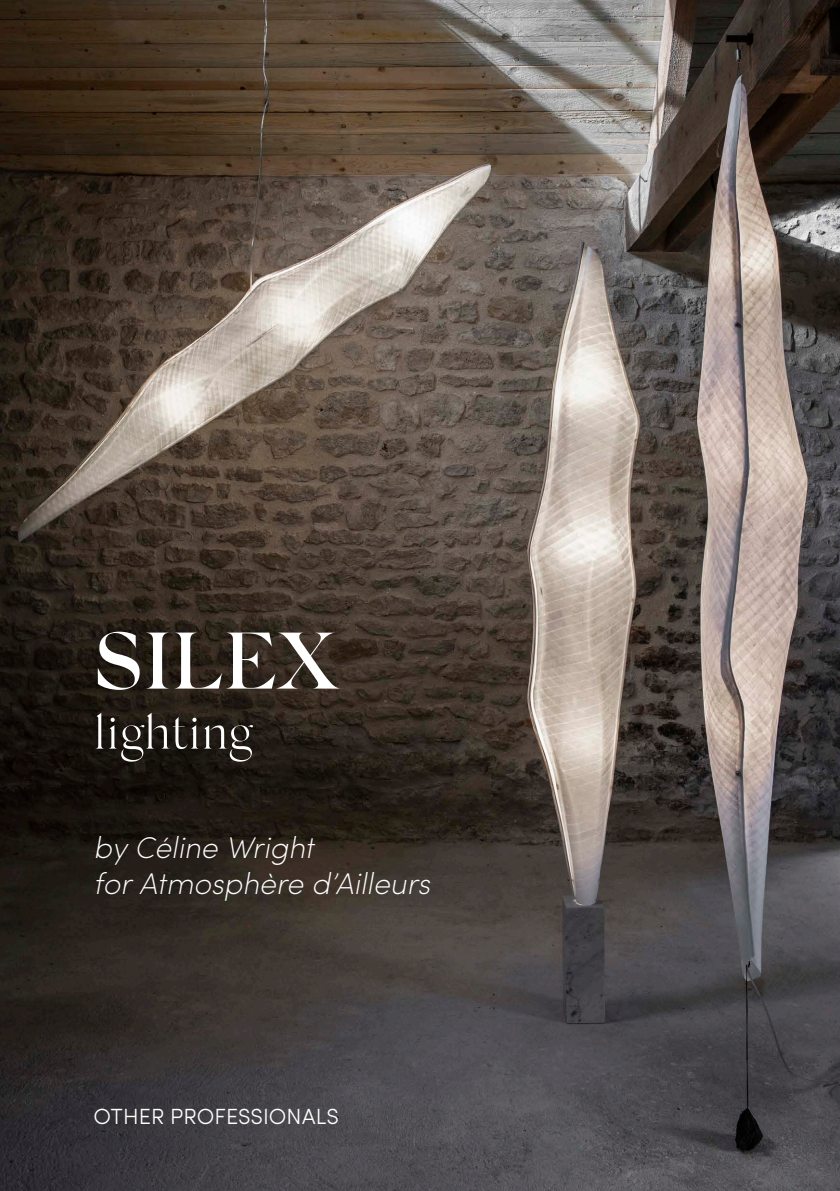
<style>
.page{position:relative;width:840px;height:1191px;background:#fff}
.page>*{position:absolute;margin:0;border:0;box-sizing:border-box;transform-origin:0 0}
.t1{font:500 80px "Silk Serif";color:#fff}
.t2{font:300 50px "Silk Serif";color:#fff}
.t3{font:italic 200 30px "Sofia Pro";color:#fff}
.t4{font:300 22px "Sofia Pro";color:#fff}
</style>
<div class="page">
<img style="left:0;top:0;width:839px;height:1191px">
<p class="t1" style="left:94px;top:614px;width:244px">SILEX</p>
<p class="t2" style="left:94px;top:702px;width:160px">lighting</p>
<p class="t3" style="left:94px;top:827px;width:221px">by Céline Wright</p>
<p class="t3" style="left:94px;top:863px;width:338px">for Atmosphère d’Ailleurs</p>
<p class="t4" style="left:94px;top:1100px;width:247px">OTHER PROFESSIONALS</p>
</div>
